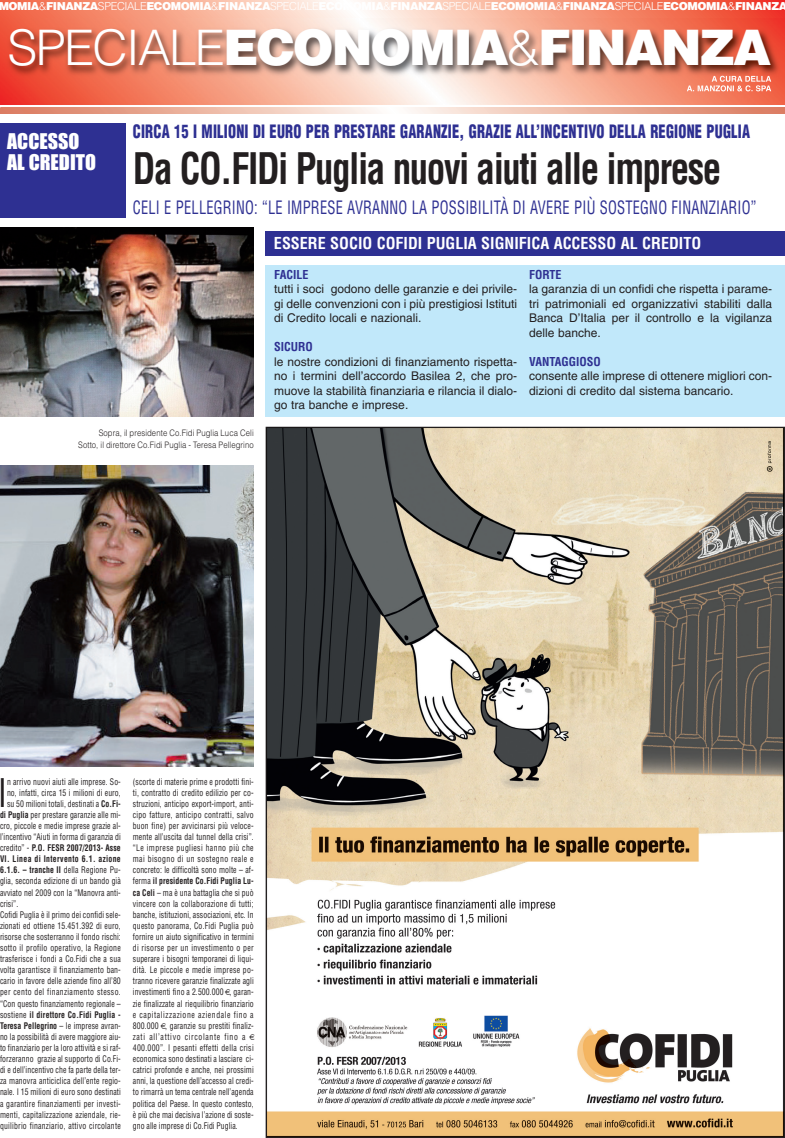
<style>
.page{position:relative;width:785px;height:1138px;background:#fff}
.page>*{position:absolute;margin:0;border:0;box-sizing:border-box;transform-origin:0 0}
.t1{font:900 49px "Helvetica";letter-spacing:-.04em;color:#fff}
.t2{font:700 condensed 42.4px "Helvetica";letter-spacing:-.04em;color:#231f20;scale:.88 1}
.t3{font:condensed 38.5px "Helvetica";color:#231f20;scale:.87 1}
.t4{font:20px/21px "Impact";color:#fff}
.t5{font:900 condensed 18px "Helvetica";letter-spacing:.015em;color:#2e3092;scale:.8 1}
.t6{font:condensed 18px "Helvetica";letter-spacing:.015em;color:#2e3092;scale:.8 1}
.t7{font:700 condensed 16.1px "Helvetica";color:#fff}
.t8{font:12px/14.4px "Helvetica";color:#231f20;text-align:justify}
.t9{font:700 condensed 12px "Helvetica";color:#2e3092}
.t10{font:900 11px "Helvetica";letter-spacing:-.04em;color:#fff}
.t11{font:condensed 8.9px/11.1px "Helvetica";letter-spacing:.01em;color:#231f20;scale:.87 1}
.t12{font:700 condensed 8.9px "Helvetica";letter-spacing:.02em;color:#231f20;scale:.87 1}
.t13{font:300 8.9px/12px "Helvetica";letter-spacing:.01em;color:#231f20;text-align:right;scale:.87 1}
.t14{font:condensed 8.9px "Helvetica";letter-spacing:.03em;color:#231f20;scale:.87 1}
.t15{font:condensed 8.9px "Helvetica";letter-spacing:.035em;color:#231f20;scale:.87 1}
.t16{font:condensed 8.9px "Helvetica";letter-spacing:.045em;color:#231f20;scale:.87 1}
.t17{font:700 condensed 8.9px "Helvetica";letter-spacing:.045em;color:#231f20;scale:.87 1}
.s1{font-weight:300}
.s2{font-weight:700}
.s3{font-weight:400}
</style>
<div class="page">
<svg style="left:0;top:0;width:785px;height:19px;background:#f7a18b"></svg>
<img style="left:0;top:19px;width:785px;height:95px">
<img style="left:711px;top:76px;width:60px;height:6px">
<img style="left:686px;top:85px;width:85px;height:6px">
<img style="left:268px;top:429px;width:515px;height:707px">
<div style="left:266px;top:232px;width:519px;height:24px;background:#2e3092"></div>
<div style="left:266px;top:265px;width:519px;height:152px;background:#c1e8fa"></div>
<img style="left:0;top:228px;width:254px;height:189px">
<img style="left:0;top:465px;width:254px;height:301px">
<div style="left:0;top:123px;width:126px;height:95px;background:#2e3092"></div>
<p class="t10" style="left:-2px;top:2px;width:790px">MOMIA<span class="s1">&amp;</span>FINANZA<span class="s1">SPECIALE</span>ECOMOMIA<span class="s1">&amp;</span>FINANZA<span class="s1">SPECIALE</span>ECOMOMIA<span class="s1">&amp;</span>FINANZA<span class="s1">SPECIALE</span>ECOMOMIA<span class="s1">&amp;</span>FINANZA<span class="s1">SPECIALE</span>ECOMOMIA<span class="s1">&amp;</span>FINANZA</p>
<h1 class="t1" style="left:8px;top:30px;width:765px"><span class="s1">SPECIALE</span>ECONOMIA<span class="s1">&amp;</span>FINANZA</h1>
<h3 class="t4" style="left:7px;top:132px;width:90px">ACCESSO<br>AL CREDITO</h3>
<h3 class="t5" style="left:133px;top:124px;width:773px">CIRCA 15 I MILIONI DI EURO PER PRESTARE GARANZIE, GRAZIE ALL’INCENTIVO DELLA REGIONE PUGLIA</h3>
<h2 class="t2" style="left:133px;top:152px;width:670px">Da CO.FIDi Puglia nuovi aiuti alle imprese</h2>
<h3 class="t6" style="left:133px;top:200px;width:781px">CELI E PELLEGRINO: “LE IMPRESE AVRANNO LA POSSIBILITÀ DI AVERE PIÙ SOSTEGNO FINANZIARIO”</h3>
<h3 class="t7" style="left:274px;top:237px;width:429px">ESSERE SOCIO COFIDI PUGLIA SIGNIFICA ACCESSO AL CREDITO</h3>
<h3 class="t9" style="left:274px;top:270px;width:36px">FACILE</h3>
<h3 class="t8" style="left:274px;top:283px;width:244px">tutti i soci godono delle garanzie e dei privile&shy;gi delle convenzioni con i più prestigiosi Istituti di Credito locali e nazionali.</h3>
<h3 class="t9" style="left:274px;top:342px;width:40px">SICURO</h3>
<h3 class="t8" style="left:274px;top:355px;width:244px">le nostre condizioni di finanziamento rispetta&shy;no i termini dell’accordo Basilea 2, che pro&shy;muove la stabilità finanziaria e rilancia il dialo&shy;go tra banche e imprese.</h3>
<h3 class="t9" style="left:529px;top:270px;width:34px">FORTE</h3>
<h3 class="t8" style="left:529px;top:283px;width:244px">la garanzia di un confidi che rispetta i parame&shy;tri patrimoniali ed organizzativi stabiliti dalla Banca D’Italia per il controllo e la vigilanza delle banche.</h3>
<h3 class="t9" style="left:529px;top:357px;width:73px">VANTAGGIOSO</h3>
<h3 class="t8" style="left:529px;top:370px;width:244px">consente alle imprese di ottenere migliori con&shy;dizioni di credito dal sistema bancario.</h3>
<p class="t13" style="left:78px;top:428px;width:203px">Sopra, il presidente Co.Fidi Puglia Luca Celi<br>Sotto, il direttore Co.Fidi Puglia - Teresa Pellegrino</p>
<h3 class="t3" style="left:-3px;top:778px;width:12px">I</h3>
<p class="t11" style="left:7px;top:776px;width:132px">n arrivo nuovi aiuti alle imprese. So-</p>
<p class="t11" style="left:7px;top:787px;width:132px">no, infatti, circa 15 i milioni di euro,</p>
<p class="t11" style="left:7px;top:799px;width:132px">su 50 milioni totali, destinati a <span class="s2">Co.Fi-</span></p>
<p class="t11" style="left:0;top:810px;width:140px"><span class="s2">di Puglia</span> per prestare garanzie alle mi-</p>
<p class="t11" style="left:0;top:821px;width:140px">cro, piccole e medie imprese grazie al-</p>
<p class="t11" style="left:0;top:832px;width:140px">l’incentivo “Aiuti in forma di garanzia di</p>
<p class="t12" style="left:0;top:844px;width:140px"><span class="s3">credito” -</span> P.O. FESR 2007/2013- Asse</p>
<p class="t17" style="left:0;top:855px;width:140px">VI. Linea di Intervento 6.1. azione</p>
<p class="t12" style="left:0;top:867px;width:140px">6.1.6. – tranche II <span class="s3">della Regione Pu-</span></p>
<p class="t11" style="left:0;top:876px;width:140px">glia, seconda edizione di un bando già</p>
<p class="t11" style="left:0;top:887px;width:140px">avviato nel 2009 con la “Manovra anti-</p>
<p class="t11" style="left:0;top:898px;width:23px">crisi”.</p>
<p class="t11" style="left:0;top:910px;width:140px">Cofidi Puglia è il primo dei confidi sele-</p>
<p class="t11" style="left:0;top:921px;width:140px">zionati ed ottiene 15.451.392 di euro,</p>
<p class="t11" style="left:0;top:932px;width:140px">risorse che sosterranno il fondo rischi:</p>
<p class="t15" style="left:0;top:944px;width:140px">sotto il profilo operativo, la Regione</p>
<p class="t11" style="left:0;top:954px;width:140px">trasferisce i fondi a Co.Fidi che a sua</p>
<p class="t11" style="left:0;top:965px;width:140px">volta garantisce il finanziamento ban-</p>
<p class="t11" style="left:0;top:976px;width:140px">cario in favore delle aziende fino all’80</p>
<p class="t16" style="left:0;top:989px;width:140px">per cento del finanziamento stesso.</p>
<p class="t11" style="left:0;top:998px;width:140px">“Con questo finanziamento regionale –</p>
<p class="t12" style="left:0;top:1011px;width:140px"><span class="s3">sostiene</span> il direttore Co.Fidi Puglia -</p>
<p class="t12" style="left:0;top:1022px;width:140px">Teresa Pellegrino <span class="s3">– le imprese avran-</span></p>
<p class="t11" style="left:0;top:1032px;width:140px">no la possibilità di avere maggiore aiu-</p>
<p class="t11" style="left:0;top:1043px;width:140px">to finanziario per la loro attività e si raf-</p>
<p class="t11" style="left:0;top:1054px;width:140px">forzeranno grazie al supporto di Co.Fi-</p>
<p class="t11" style="left:0;top:1065px;width:140px">di e dell’incentivo che fa parte della ter-</p>
<p class="t11" style="left:0;top:1076px;width:140px">za manovra anticiclica dell’ente regio-</p>
<p class="t11" style="left:0;top:1087px;width:140px">nale. I 15 milioni di euro sono destinati</p>
<p class="t14" style="left:0;top:1100px;width:140px">a garantire finanziamenti per investi-</p>
<p class="t11" style="left:0;top:1109px;width:140px">menti, capitalizzazione aziendale, rie-</p>
<p class="t14" style="left:0;top:1122px;width:140px">quilibrio finanziario, attivo circolante</p>
<p class="t11" style="left:133px;top:776px;width:140px">(scorte di materie prime e prodotti fini&shy;ti, contratto di credito edilizio per co&shy;struzioni, anticipo export-import, anti&shy;cipo fatture, anticipo contratti, salvo buon fine) per avvicinarsi più veloce&shy;mente all’uscita dal tunnel della crisi”. “Le imprese pugliesi hanno più che mai bisogno di un sostegno reale e concreto: le difficoltà sono molte – af&shy;ferma <span class="s2">il presidente Co.Fidi Puglia Lu&shy;ca Celi</span> – ma è una battaglia che si può vincere con la collaborazione di tutti; banche, istituzioni, associazioni, etc. In questo panorama, Co.Fidi Puglia può fornire un aiuto significativo in termini di risorse per un investimento o per superare i bisogni temporanei di liqui&shy;dità. Le piccole e medie imprese po&shy;tranno ricevere garanzie finalizzate agli investimenti fino a 2.500.000 , garan&shy;zie finalizzate al riequilibrio finanziario e capitalizzazione aziendale fino a 800.000 , garanzie su prestiti finaliz&shy;zati all’attivo circolante fino a 400.000”. I pesanti effetti della crisi economica sono destinati a lasciare ci&shy;catrici profonde e anche, nei prossimi anni, la questione dell’accesso al credi&shy;to rimarrà un tema centrale nell’agenda politica del Paese. In questo contesto, è più che mai decisiva l’azione di soste&shy;gno alle imprese di Co.Fidi Puglia.</p>
</div>
